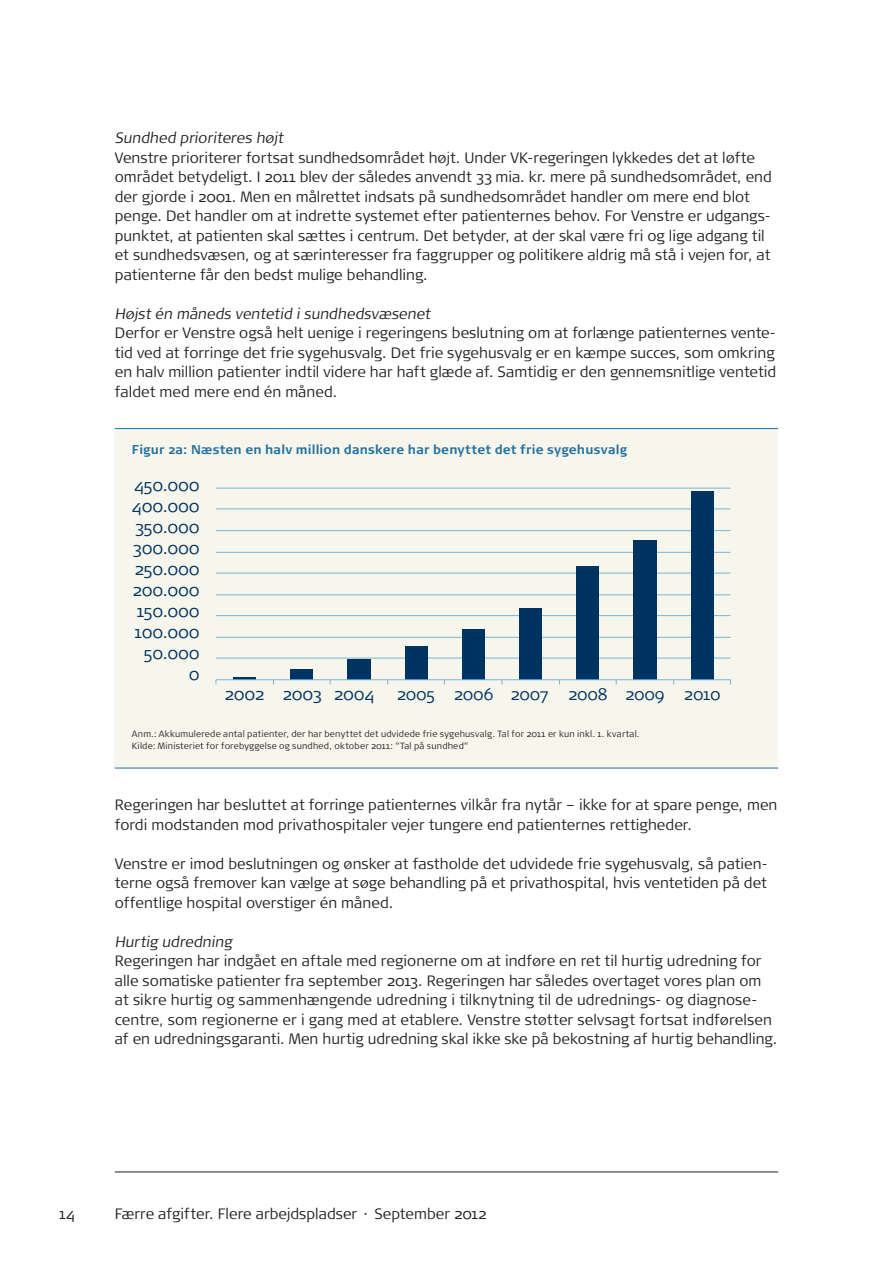
<style>
.page{position:relative;width:893px;height:1263px;background:#fff}
.page>*{position:absolute;margin:0;border:0;box-sizing:border-box;transform-origin:0 0}
.t1{font:300 16.95px/21px "Signa Pro";letter-spacing:.02em;color:#003460;text-align:right}
.t2{font:300 16.5px "Signa Pro";letter-spacing:.015em;color:#003460}
.Brød{font:300 15px/19.5px "Signa Pro";color:#231f20}
.Tabel_bold{font:700 12.75px "Signa Pro";letter-spacing:.015em;color:#2571a0}
.Kilde{font:300 9px "Signa Pro";letter-spacing:.02em;color:#231f20}
</style>
<div class="page">
<div style="left:115px;top:428px;width:663px;height:340px;background:#f7f6ed"></div>
<hr style="left:115px;top:428px;width:663px;height:1px;background:#2571a0">
<hr style="left:115px;top:768px;width:663px;height:1px;background:#2571a0">
<hr style="left:115px;top:1171px;width:663px;height:1px;background:#231f20">
<hr style="left:216px;top:488px;width:514px;height:1px;background:#77b5d6">
<hr style="left:216px;top:508px;width:514px;height:1px;background:#77b5d6">
<hr style="left:216px;top:530px;width:514px;height:1px;background:#77b5d6">
<hr style="left:216px;top:552px;width:514px;height:1px;background:#77b5d6">
<hr style="left:216px;top:573px;width:514px;height:1px;background:#77b5d6">
<hr style="left:216px;top:594px;width:514px;height:1px;background:#77b5d6">
<hr style="left:216px;top:615px;width:514px;height:1px;background:#77b5d6">
<hr style="left:216px;top:637px;width:514px;height:1px;background:#77b5d6">
<hr style="left:216px;top:658px;width:514px;height:1px;background:#77b5d6">
<div style="left:691px;top:491px;width:22px;height:189px;background:#003460"></div>
<div style="left:633px;top:540px;width:24px;height:140px;background:#003460"></div>
<div style="left:576px;top:566px;width:23px;height:114px;background:#003460"></div>
<div style="left:519px;top:608px;width:23px;height:72px;background:#003460"></div>
<div style="left:462px;top:629px;width:23px;height:51px;background:#003460"></div>
<div style="left:405px;top:646px;width:22px;height:34px;background:#003460"></div>
<div style="left:347px;top:659px;width:24px;height:21px;background:#003460"></div>
<div style="left:290px;top:669px;width:23px;height:11px;background:#003460"></div>
<hr style="left:233px;top:677px;width:23px;height:3px;background:#003460">
<hr style="left:216px;top:679px;width:515px;height:1px;background:#77b5d6">
<p class="Brød" style="left:115px;top:128px;width:172px">Sundhed prioriteres højt</p>
<p class="Brød" style="left:115px;top:147px;width:659px">Venstre prioriterer fortsat sundhedsområdet højt. Under VK-regeringen lykkedes det at løfte området betydeligt. I 2011 blev der således anvendt 33 mia. kr. mere på sundhedsområdet, end der gjorde i 2001. Men en målrettet indsats på sundhedsområdet handler om mere end blot penge. Det handler om at indrette systemet efter patienternes behov. For Venstre er udgangs&shy;punktet, at patienten skal sættes i centrum. Det betyder, at der skal være fri og lige adgang til et sundhedsvæsen, og at særinteresser fra faggrupper og politikere aldrig må stå i vejen for, at patienterne får den bedst mulige behandling.</p>
<p class="Brød" style="left:115px;top:303px;width:319px">Højst én måneds ventetid i sundhedsvæsenet</p>
<p class="Brød" style="left:115px;top:323px;width:663px;text-align:justify">Derfor er Venstre også helt uenige i regeringens beslutning om at forlænge patienternes vente&shy;tid ved at forringe det frie sygehusvalg. Det frie sygehusvalg er en kæmpe succes, som omkring en halv million patienter indtil videre har haft glæde af. Samtidig er den gennemsnitlige ventetid faldet med mere end én måned.</p>
<p class="Tabel_bold" style="left:132px;top:442px;width:497px">Figur 2a: Næsten en halv million danskere har benyttet det frie sygehusvalg</p>
<p class="t1" style="left:132px;top:474px;width:69px">450.000<br>400.000<br>350.000<br>300.000<br>250.000<br>200.000<br>150.000<br>100.000<br>50.000<br>0</p>
<p class="t1" style="left:225px;top:683px;width:151px">2002 2003 2004</p>
<p class="t2" style="left:397px;top:684px;width:325px">2005 2006 2007 2008 2009 2010</p>
<p class="Kilde" style="left:132px;top:729px;width:509px">Anm.: Akkumulerede antal patienter, der har benyttet det udvidede frie sygehusvalg. Tal for 2011 er kun inkl. 1. kvartal.</p>
<p class="Kilde" style="left:132px;top:741px;width:338px">Kilde: Ministeriet for forebyggelse og sundhed, oktober 2011: ”Tal på sundhed”</p>
<p class="Brød" style="left:115px;top:795px;width:664px">Regeringen har besluttet at forringe patienternes vilkår fra nytår – ikke for at spare penge, men fordi modstanden mod privathospitaler vejer tungere end patienternes rettigheder.</p>
<p class="Brød" style="left:115px;top:853px;width:654px;text-align:justify">Venstre er imod beslutningen og ønsker at fastholde det udvidede frie sygehusvalg, så patien&shy;terne også fremover kan vælge at søge behandling på et privathospital, hvis ventetiden på det offentlige hospital overstiger én måned.</p>
<p class="Brød" style="left:115px;top:931px;width:121px">Hurtig udredning</p>
<p class="Brød" style="left:115px;top:951px;width:664px">Regeringen har indgået en aftale med regionerne om at indføre en ret til hurtig udredning for alle somatiske patienter fra september 2013. Regeringen har således overtaget vores plan om at sikre hurtig og sammenhængende udredning i tilknytning til de udrednings- og diagnose&shy;centre, som regionerne er i gang med at etablere. Venstre støtter selvsagt fortsat indførelsen af en udredningsgaranti. Men hurtig udredning skal ikke ske på bekostning af hurtig behandling.</p>
<p class="Brød" style="left:59px;top:1204px;width:17px">14</p>
<p class="Brød" style="left:115px;top:1204px;width:373px">Færre afgifter. Flere arbejdspladser · September 2012</p>
</div>
